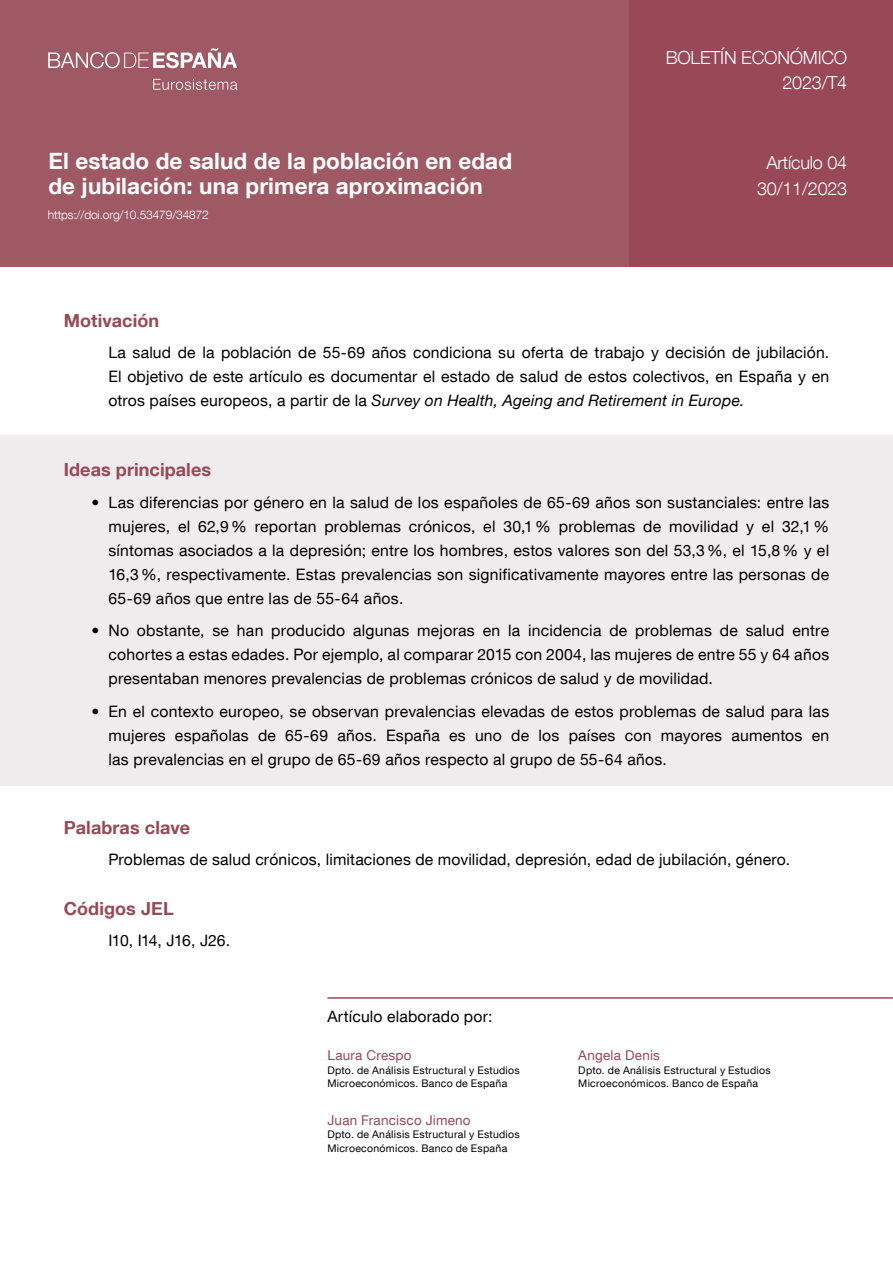
<style>
.page{position:relative;width:893px;height:1263px;background:#fff}
.page>*{position:absolute;margin:0;border:0;box-sizing:border-box;transform-origin:0 0}
.Título_artículo_portada{font:700 22.5px/25.5px "Bd E Neue Helvetica";letter-spacing:.005em;color:#fff}
.Boletin_ECO_Trimestre{font:300 18px "Bd E Neue Helvetica";letter-spacing:-.01em;color:#fff}
.Articulo_y_fecha{font:300 18px "Bd E Neue Helvetica";letter-spacing:-.01em;color:#fff}
.Ideas_principales_ladillo{font:700 18px "Bd E Neue Helvetica";letter-spacing:.005em;color:#984856}
.Palabras_clave_ladillo{font:700 18px "Bd E Neue Helvetica";letter-spacing:.005em;color:#984856}
.Motivacion_ladillo{font:700 18px "Bd E Neue Helvetica";letter-spacing:.005em;color:#984856}
.Codigos_JEL_ladillo{font:700 18px "Bd E Neue Helvetica";letter-spacing:.005em;color:#984856}
.Motivacion_texto{font:15.75px/24px "Bd E Neue Helvetica";letter-spacing:.015em;color:#000;text-align:justify}
.Palabras_clave_y_codigos_JEL_texto{font:15.75px "Bd E Neue Helvetica";letter-spacing:.01em;color:#000}
.Elaborado_por{font:15.75px "Bd E Neue Helvetica";letter-spacing:.01em;color:#000}
.Palabras_clave_y_codigos_JEL_texto-2{font:15.75px "Bd E Neue Helvetica";letter-spacing:-.035em;color:#000}
.Autores{font:13.5px "Bd E Neue Helvetica";letter-spacing:.015em;color:#984856}
.Numero_DOI{font:300 12px "Bd E Neue Helvetica";letter-spacing:-.01em;color:#fff}
.Departamento{font:10.5px "Bd E Neue Helvetica";letter-spacing:.025em;color:#000}
.s1{font-style:italic}
</style>
<div class="page">
<div style="left:0;top:436px;width:893px;height:350px;background:#efeced"></div>
<div style="left:628px;top:0;width:265px;height:267px;background:#984856"></div>
<div style="left:0;top:0;width:628px;height:267px;background:#9e5964"></div>
<svg style="left:153px;top:79px;width:84px;height:11px"></svg>
<svg style="left:48px;top:48px;width:189px;height:20px"></svg>
<hr style="left:327px;top:997px;width:566px;height:2px;background:#974a57">
<h1 class="Título_artículo_portada" style="left:48px;top:147px;width:465px">El estado de salud de la población en edad de jubilación: una primera aproximación</h1>
<p class="Numero_DOI" style="left:48px;top:207px;width:162px">https://doi.org/10.53479/34872</p>
<p class="Boletin_ECO_Trimestre" style="left:666px;top:46px;width:183px">BOLETÍN ECONÓMICO</p>
<p class="Boletin_ECO_Trimestre" style="left:782px;top:72px;width:66px">2023/T4</p>
<p class="Articulo_y_fecha" style="left:766px;top:152px;width:82px">Artículo 04</p>
<p class="Articulo_y_fecha" style="left:757px;top:177px;width:92px">30/11/2023</p>
<p class="Motivacion_ladillo" style="left:64px;top:309px;width:97px">Motivación</p>
<p class="Motivacion_texto" style="left:108px;top:340px;width:722px">La salud de la población de 55-69 años condiciona su oferta de trabajo y decisión de jubilación.<br>El objetivo de este artículo es documentar el estado de salud de estos colectivos, en España y en otros países europeos, a partir de la <span class="s1">Survey on Health, Ageing and Retirement in Europe.</span></p>
<p class="Ideas_principales_ladillo" style="left:64px;top:459px;width:149px">Ideas principales</p>
<p class="Motivacion_texto" style="left:108px;top:490px;width:722px;text-indent:-17px">• Las diferencias por género en la salud de los españoles de 65-69 años son sustanciales: entre las mujeres, el 62,9% reportan problemas crónicos, el 30,1% problemas de movilidad y el 32,1% síntomas asociados a la depresión; entre los hombres, estos valores son del 53,3%, el 15,8% y el 16,3%, respectivamente. Estas prevalencias son significativamente mayores entre las personas de 65-69 años que entre las de 55-64 años.</p>
<p class="Motivacion_texto" style="left:108px;top:618px;width:722px;text-indent:-17px">• No obstante, se han producido algunas mejoras en la incidencia de problemas de salud entre cohortes a estas edades. Por ejemplo, al comparar 2015 con 2004, las mujeres de entre 55 y 64 años presentaban menores prevalencias de problemas crónicos de salud y de movilidad.</p>
<p class="Motivacion_texto" style="left:108px;top:699px;width:722px;text-indent:-17px">• En el contexto europeo, se observan prevalencias elevadas de estos problemas de salud para las mujeres españolas de 65-69 años. España es uno de los países con mayores aumentos en las prevalencias en el grupo de 65-69 años respecto al grupo de 55-64 años.</p>
<p class="Palabras_clave_ladillo" style="left:64px;top:816px;width:128px">Palabras clave</p>
<p class="Palabras_clave_y_codigos_JEL_texto" style="left:108px;top:850px;width:683px">Problemas de salud crónicos, limitaciones de movilidad, depresión, edad de jubilación, género.</p>
<p class="Codigos_JEL_ladillo" style="left:64px;top:897px;width:111px">Códigos JEL</p>
<p class="Palabras_clave_y_codigos_JEL_texto-2" style="left:108px;top:931px;width:123px">I10, I14, J16, J26.</p>
<p class="Elaborado_por" style="left:327px;top:1007px;width:167px">Artículo elaborado por:</p>
<p class="Autores" style="left:327px;top:1047px;width:86px">Laura Crespo</p>
<p class="Autores" style="left:578px;top:1047px;width:83px">Angela Denis</p>
<p class="Departamento" style="left:327px;top:1063px;width:194px">Dpto. de Análisis Estructural y Estudios</p>
<p class="Departamento" style="left:578px;top:1063px;width:194px">Dpto. de Análisis Estructural y Estudios</p>
<p class="Departamento" style="left:327px;top:1077px;width:181px">Microeconómicos. Banco de España</p>
<p class="Departamento" style="left:578px;top:1077px;width:181px">Microeconómicos. Banco de España</p>
<p class="Autores" style="left:327px;top:1111px;width:145px">Juan Francisco Jimeno</p>
<p class="Departamento" style="left:327px;top:1128px;width:194px">Dpto. de Análisis Estructural y Estudios</p>
<p class="Departamento" style="left:327px;top:1141px;width:181px">Microeconómicos. Banco de España</p>
</div>
